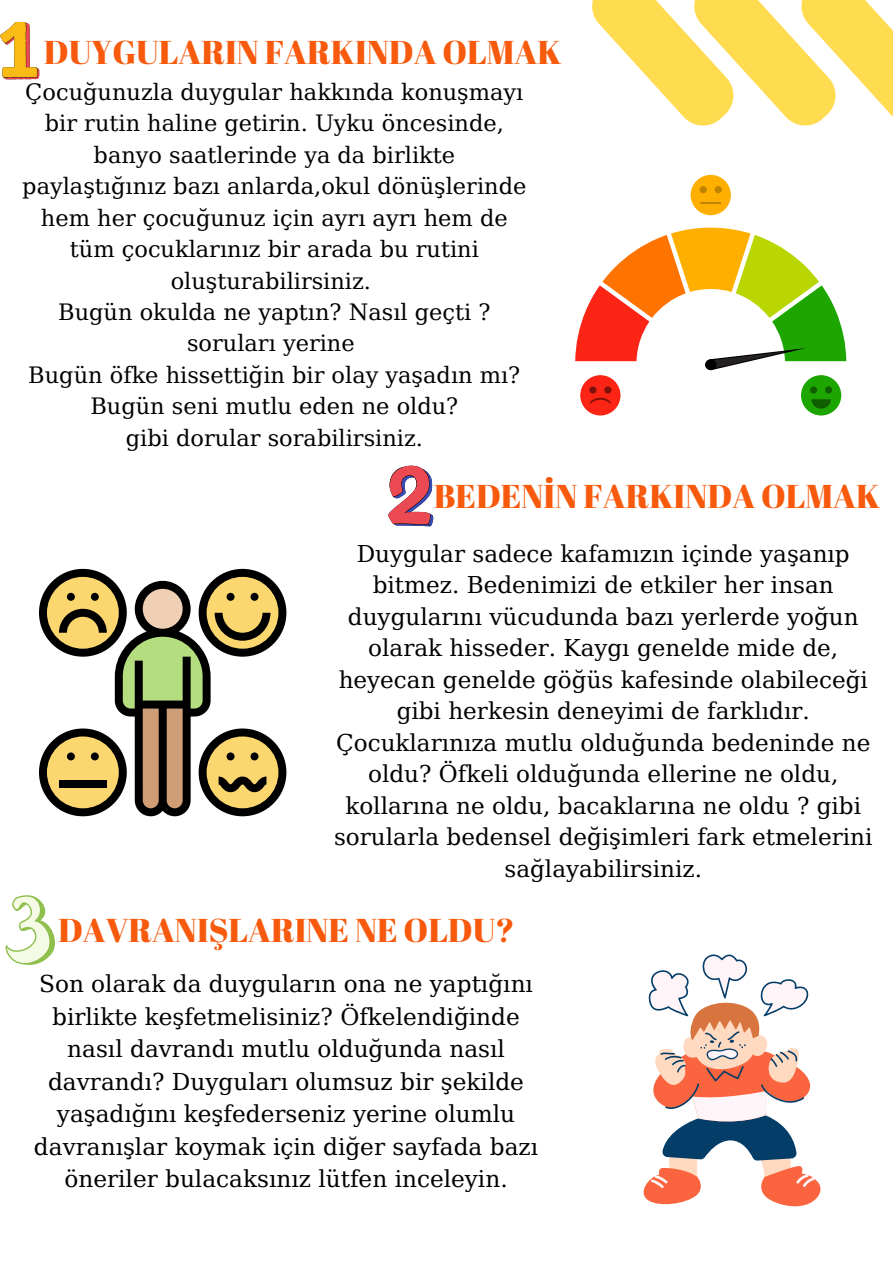
<style>
.page{position:relative;width:893px;height:1264px;background:#fff}
.page>*{position:absolute;margin:0;border:0;box-sizing:border-box;transform-origin:0 0}
.t1{font:33px "Abril Fatface";color:#f75a0d}
.t2{font:23.25px/32.5px "DejaVu Serif";color:#000;text-align:center}
.t3{font:23.1px/31.5px "DejaVu Serif";color:#000;text-align:center}
.t4{font:22.5px/31.5px "DejaVu Serif";color:#000;text-align:center}
</style>
<div class="page">
<svg style="left:592px;top:0;width:300px;height:126px"></svg>
<svg style="left:575px;top:228px;width:271px;height:142px"></svg>
<div style="left:690px;top:175px;width:40px;height:40px;background:#ffaf00;border-radius:50%"></div>
<div style="left:699px;top:186px;width:7px;height:7px;background:#bf8300;border-radius:50%"></div>
<div style="left:714px;top:186px;width:7px;height:7px;background:#bf8300;border-radius:50%"></div>
<hr style="left:700px;top:202px;width:21px;height:2px;background:#bf8300">
<div style="left:580px;top:375px;width:40px;height:40px;background:#fb2415;border-radius:50%"></div>
<div style="left:589px;top:386px;width:7px;height:7px;background:#7e120b;border-radius:50%"></div>
<div style="left:604px;top:386px;width:7px;height:7px;background:#7e120b;border-radius:50%"></div>
<svg style="left:590px;top:397px;width:21px;height:7px"></svg>
<div style="left:801px;top:375px;width:40px;height:40px;background:#1da600;border-radius:50%"></div>
<div style="left:810px;top:386px;width:7px;height:7px;background:#105e00;border-radius:50%"></div>
<div style="left:825px;top:386px;width:7px;height:7px;background:#105e00;border-radius:50%"></div>
<svg style="left:811px;top:399px;width:19px;height:9px"></svg>
<svg style="left:0;top:22px;width:39px;height:57px"></svg>
<svg style="left:388px;top:465px;width:45px;height:61px"></svg>
<svg style="left:39px;top:569px;width:247px;height:247px"></svg>
<div style="left:59px;top:780px;width:48px;height:8px;background:#000"></div>
<svg style="left:6px;top:895px;width:49px;height:69px"></svg>
<svg style="left:643px;top:954px;width:178px;height:253px"></svg>
<h1 class="t1" style="left:44px;top:29px;width:519px">DUYGULARIN FARKINDA OLMAK</h1>
<p class="t4" style="left:22px;top:76px;width:505px">Çocuğunuzla duygular hakkında konuşmayı bir rutin haline getirin. Uyku öncesinde, banyo saatlerinde ya da birlikte paylaştığınız bazı anlarda,okul dönüşlerinde hem her çocuğunuz için ayrı ayrı hem de tüm çocuklarınız bir arada bu rutini oluşturabilirsiniz.<br>Bugün okulda ne yaptın? Nasıl geçti ? soruları yerine<br>Bugün öfke hissettiğin bir olay yaşadın mı?<br>Bugün seni mutlu eden ne oldu?<br>gibi dorular sorabilirsiniz.</p>
<h1 class="t1" style="left:433px;top:473px;width:448px">BEDENİN FARKINDA OLMAK</h1>
<p class="t3" style="left:334px;top:538px;width:539px">Duygular sadece kafamızın içinde yaşanıp bitmez. Bedenimizi de etkiler her insan duygularını vücudunda bazı yerlerde yoğun olarak hisseder. Kaygı genelde mide de, heyecan genelde göğüs kafesinde olabileceği gibi herkesin deneyimi de farklıdır.<br>Çocuklarınıza mutlu olduğunda bedeninde ne oldu? Öfkeli olduğunda ellerine ne oldu, kollarına ne oldu, bacaklarına ne oldu ? gibi sorularla bedensel değişimleri fark etmelerini sağlayabilirsiniz.</p>
<h1 class="t1" style="left:58px;top:906px;width:458px">DAVRANIŞLARINE NE OLDU?</h1>
<p class="t2" style="left:34px;top:968px;width:505px">Son olarak da duyguların ona ne yaptığını birlikte keşfetmelisiniz? Öfkelendiğinde nasıl davrandı mutlu olduğunda nasıl davrandı? Duyguları olumsuz bir şekilde yaşadığını keşfederseniz yerine olumlu davranışlar koymak için diğer sayfada bazı öneriler bulacaksınız lütfen inceleyin.</p>
</div>
